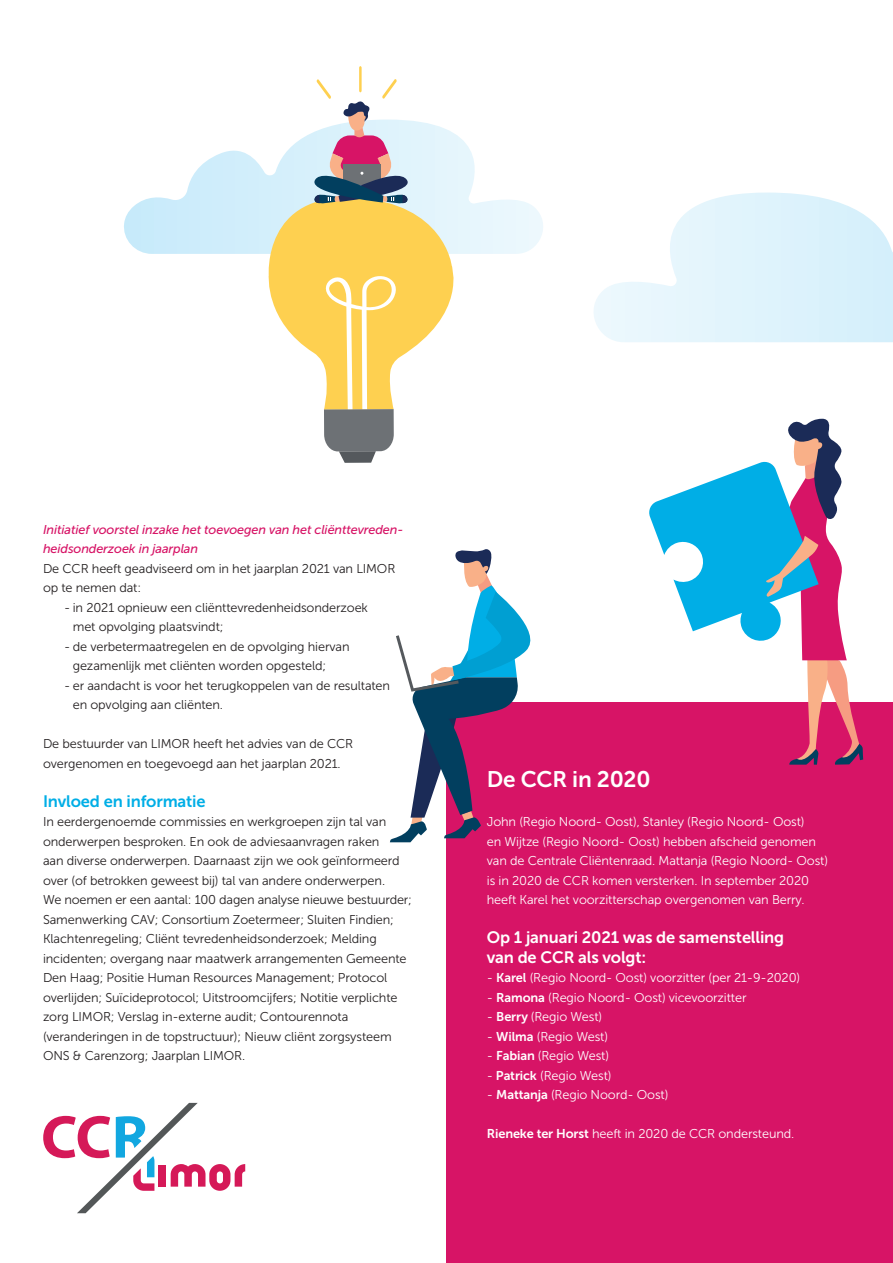
<style>
.page{position:relative;width:893px;height:1263px;background:#fff}
.page>*{position:absolute;margin:0;border:0;box-sizing:border-box;transform-origin:0 0}
.t1{font:22.5px "Museo Sans 700";letter-spacing:-.01em;color:#fff}
.t2{font:16.5px/19.5px "Museo Sans 700";letter-spacing:-.01em;color:#fff}
.t3{font:16.5px "Museo Sans 700";letter-spacing:-.01em;color:#00aee6}
.t4{font:12.75px/19.5px "Museo Sans 300";letter-spacing:-.01em;color:#231f20}
.t5{font:12.75px/19.5px "Museo Sans 300";letter-spacing:-.01em;color:#fff}
.t6{font:italic 12.75px/19.5px "Museo Sans 500";letter-spacing:-.01em;color:#d71466}
.s1{font-family:"Museo Sans 700"}
</style>
<div class="page">
<div style="left:447px;top:702px;width:446px;height:561px;background:#d71466"></div>
<svg style="left:124px;top:138px;width:419px;height:116px"></svg>
<svg style="left:594px;top:193px;width:299px;height:149px"></svg>
<svg style="left:649px;top:419px;width:214px;height:346px"></svg>
<svg style="left:263px;top:66px;width:197px;height:397px"></svg>
<svg style="left:390px;top:549px;width:141px;height:293px"></svg>
<svg style="left:43px;top:1103px;width:202px;height:110px"></svg>
<p class="t6" style="left:43px;top:519px;width:362px">Initiatief voorstel inzake het toevoegen van het cliënttevreden&shy;heidsonderzoek in jaarplan</p>
<p class="t4" style="left:43px;top:558px;width:354px">De CCR heeft geadviseerd om in het jaarplan 2021 van LIMOR op te nemen dat:</p>
<p class="t4" style="left:73px;top:597px;width:297px;text-indent:-9px">- in 2021 opnieuw een cliënttevredenheidsonderzoek met opvolging plaatsvindt;</p>
<p class="t4" style="left:73px;top:636px;width:278px;text-indent:-9px">- de verbetermaatregelen en de opvolging hiervan gezamenlijk met cliënten worden opgesteld;</p>
<p class="t4" style="left:73px;top:675px;width:319px;text-indent:-9px">- er aandacht is voor het terugkoppelen van de resultaten en opvolging aan cliënten.</p>
<p class="t4" style="left:43px;top:734px;width:312px">De bestuurder van LIMOR heeft het advies van de CCR overgenomen en toegevoegd aan het jaarplan 2021.</p>
<p class="t3" style="left:43px;top:792px;width:164px">Invloed en informatie</p>
<p class="t4" style="left:43px;top:812px;width:370px">In eerdergenoemde commissies en werkgroepen zijn tal van onderwerpen besproken. En ook de adviesaanvragen raken<br>aan diverse onderwerpen. Daarnaast zijn we ook geïnformeerd over (of betrokken geweest bij) tal van andere onderwerpen.<br>We noemen er een aantal: 100 dagen analyse nieuwe bestuurder; Samenwerking CAV; Consortium Zoetermeer; Sluiten Findien; Klachtenregeling; Cliënt tevredenheidsonderzoek; Melding incidenten; overgang naar maatwerk arrangementen Gemeente Den Haag; Positie Human Resources Management; Protocol overlijden; Suïcideprotocol; Uitstroomcijfers; Notitie verplichte zorg LIMOR; Verslag in-externe audit; Contourennota (veranderingen in de topstructuur); Nieuw cliënt zorgsysteem ONS &amp; Carenzorg; Jaarplan LIMOR.</p>
<h1 class="t1" style="left:487px;top:767px;width:165px">De CCR in 2020</h1>
<p class="t5" style="left:487px;top:812px;width:343px">John (Regio Noord- Oost), Stanley (Regio Noord- Oost)<br>en Wijtze (Regio Noord- Oost) hebben afscheid genomen van de Centrale Cliëntenraad. Mattanja (Regio Noord- Oost) is in 2020 de CCR komen versterken. In september 2020 heeft Karel het voorzitterschap overgenomen van Berry.</p>
<p class="t2" style="left:487px;top:928px;width:299px">Op 1 januari 2021 was de samenstelling van de CCR als volgt:</p>
<p class="t5" style="left:487px;top:968px;width:315px">- <span class="s1">Karel</span> (Regio Noord- Oost) voorzitter (per 21-9-2020)</p>
<p class="t5" style="left:487px;top:987px;width:261px">- <span class="s1">Ramona</span> (Regio Noord- Oost) vicevoorzitter</p>
<p class="t5" style="left:487px;top:1007px;width:117px">- <span class="s1">Berry</span> (Regio West)</p>
<p class="t5" style="left:487px;top:1026px;width:123px">- <span class="s1">Wilma</span> (Regio West)</p>
<p class="t5" style="left:487px;top:1046px;width:124px">- <span class="s1">Fabian</span> (Regio West)</p>
<p class="t5" style="left:487px;top:1065px;width:126px">- <span class="s1">Patrick</span> (Regio West)</p>
<p class="t5" style="left:487px;top:1085px;width:183px">- <span class="s1">Mattanja</span> (Regio Noord- Oost)</p>
<p class="t5" style="left:487px;top:1124px;width:309px"><span class="s1">Rieneke ter Horst</span> heeft in 2020 de CCR ondersteund.</p>
</div>
